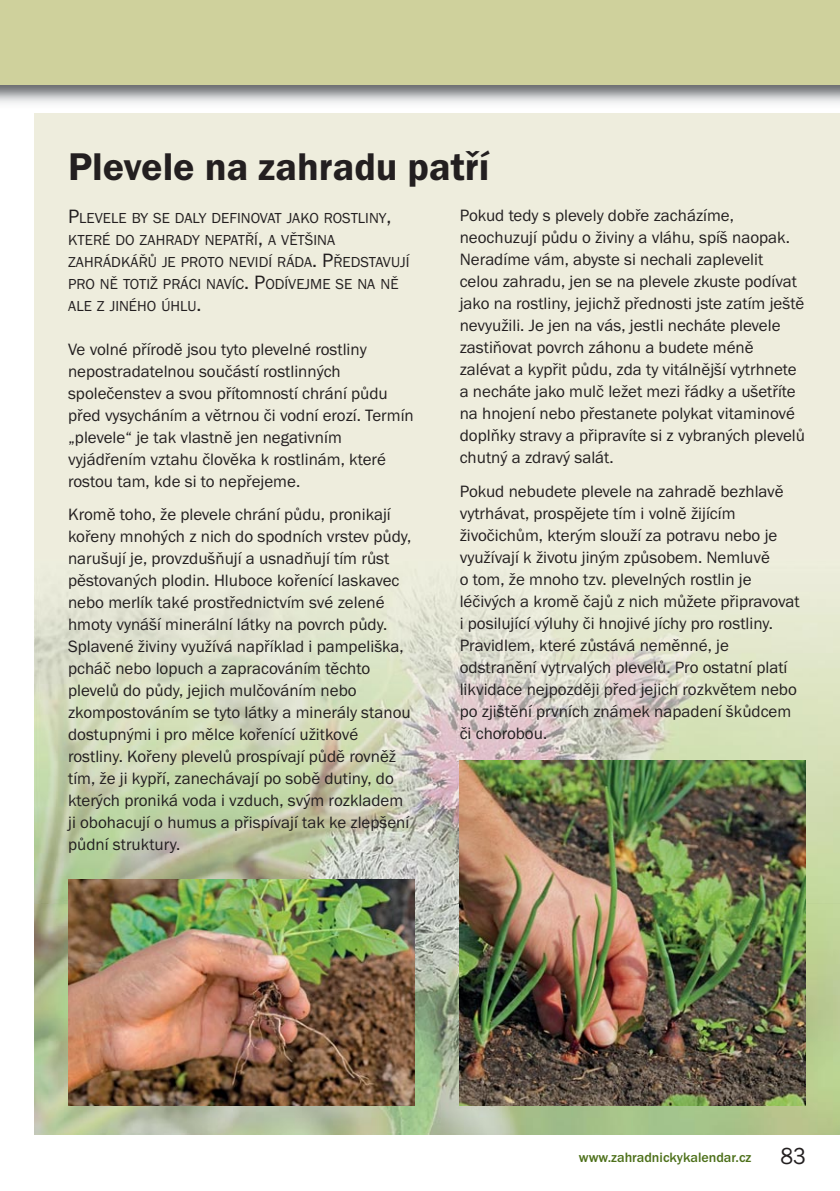
<style>
.page{position:relative;width:840px;height:1191px;background:#fff}
.page>*{position:absolute;margin:0;border:0;box-sizing:border-box;transform-origin:0 0}
.t1{font:600 40px "Franklin Gothic Itc TCE";color:#231f20}
.t2{font:17px/22px "Franklin Gothic Itc TCE";color:#231f20}
.t3{font:15px/22px "Franklin Gothic Itc TCE";color:#231f20}
.t4{font:500 14px "Franklin Gothic Itc TCE";color:#4d701a}
.s1{font-size:20px}
.s2{font-weight:400;font-size:24px;color:#231f20}
</style>
<div class="page">
<div style="left:34px;top:113px;width:805px;height:1021px;background:#eeeddd"></div>
<img style="left:34px;top:578px;width:805px;height:556px">
<div style="left:0;top:0;width:839px;height:85px;background:#cfd19c"></div>
<img style="left:68px;top:879px;width:346px;height:227px">
<img style="left:459px;top:760px;width:346px;height:346px">
<h1 class="t1" style="left:68px;top:143px;width:422px">Plevele na zahradu patří</h1>
<p class="t3" style="left:68px;top:209px;width:342px"><span class="s1">P</span>LEVELE BY SE DALY DEFINOVAT JAKO ROSTLINY<span class="s1">, </span>KTERÉ DO ZAHRADY NEPATŘÍ<span class="s1">,</span> A VĚTŠINA ZAHRÁDKÁŘŮ JE PROTO NEVIDÍ RÁDA<span class="s1">. P</span>ŘEDSTAVUJÍ PRO NĚ TOTIŽ PRÁCI NAVÍC<span class="s1">. P</span>ODÍVEJME SE NA NĚ ALE Z JINÉHO ÚHLU<span class="s1">.</span></p>
<p class="t2" style="left:68px;top:340px;width:347px">Ve volné přírodě jsou tyto plevelné rostliny nepostradatelnou součástí rostlinných společenstev a svou přítomností chrání půdu před vysycháním a větrnou či vodní erozí. Termín „plevele“ je tak vlastně jen negativním vyjádřením vztahu člověka k rostlinám, které rostou tam, kde si to nepřejeme.</p>
<p class="t2" style="left:68px;top:505px;width:344px">Kromě toho, že plevele chrání půdu, pronikají kořeny mnohých z nich do spodních vrstev půdy, narušují je, provzdušňují a usnadňují tím růst pěstovaných plodin. Hluboce kořenící laskavec nebo merlík také prostřednictvím své zelené hmoty vynáší minerální látky na povrch půdy.<br>Splavené živiny využívá například i pampeliška, pcháč nebo lopuch a zapracováním těchto plevelů do půdy, jejich mulčováním nebo zkompostováním se tyto látky a minerály stanou dostupnými i pro mělce kořenící užitkové rostliny. Kořeny plevelů prospívají půdě rovněž tím, že ji kypří, zanechávají po sobě dutiny, do kterých proniká voda i vzduch, svým rozkladem ji obohacují o humus a přispívají tak ke zlepšení půdní struktury.</p>
<p class="t2" style="left:459px;top:206px;width:346px">Pokud tedy s plevely dobře zacházíme, neochuzují půdu o živiny a vláhu, spíš naopak.<br>Neradíme vám, abyste si nechali zaplevelit celou zahradu, jen se na plevele zkuste podívat jako na rostliny, jejichž přednosti jste zatím ještě nevyužili. Je jen na vás, jestli necháte plevele zastiňovat povrch záhonu a budete méně zalévat a kypřit půdu, zda ty vitálnější vytrhnete a necháte jako mulč ležet mezi řádky a ušetříte na hnojení nebo přestanete polykat vitaminové doplňky stravy a připravíte si z vybraných plevelů chutný a zdravý salát.</p>
<p class="t2" style="left:459px;top:482px;width:341px">Pokud nebudete plevele na zahradě bezhlavě vytrhávat, prospějete tím i volně žijícím živočichům, kterým slouží za potravu nebo je využívají k životu jiným způsobem. Nemluvě<br>o tom, že mnoho tzv. plevelných rostlin je léčivých a kromě čajů z nich můžete připravovat i posilující výluhy či hnojivé jíchy pro rostliny.<br>Pravidlem, které zůstává neměnné, je odstranění vytrvalých plevelů. Pro ostatní platí likvidace nejpozději před jejich rozkvětem nebo po zjištění prvních známek napadení škůdcem či chorobou.</p>
<p class="t4" style="left:578px;top:1152px;width:228px">www.zahradnickykalendar.cz <span class="s2">83</span></p>
</div>
